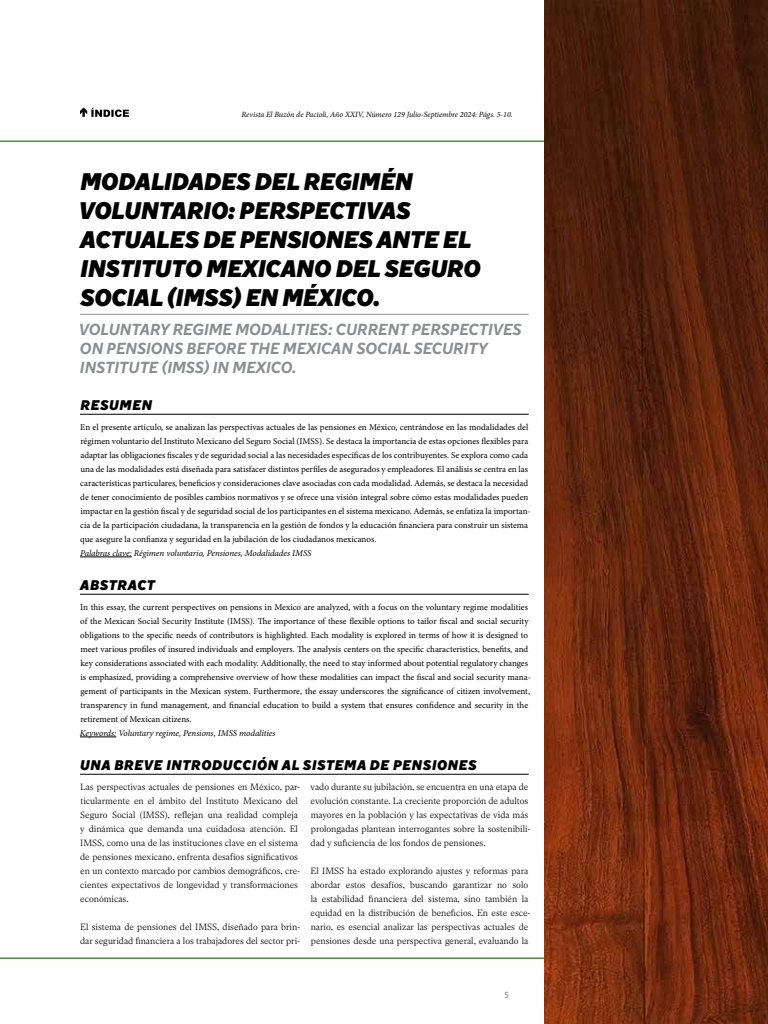
<style>
.page{position:relative;width:768px;height:1024px;background:#fff}
.page>*{position:absolute;margin:0;border:0;box-sizing:border-box;transform-origin:0 0}
.t1{font:italic 900 24px/28.8px "Independent Sans";color:#000}
.t2{font:italic 500 16px/19.2px "Independent Sans";color:#8b8e90}
.t3{font:italic 900 14px "Independent Sans";letter-spacing:.05em;color:#000}
.t4{font:9px/14px "Minion Pro";color:#000}
.t5{font:300 9px/14px "Independent Text";color:#000}
.t6{font:italic 9px "Minion Pro";letter-spacing:-.01em;color:#000}
.t7{font:900 9px "Homizio";color:#8b8e90}
.t8{font:italic 8px "Minion Pro";letter-spacing:-.005em;color:#000}
</style>
<div class="page">
<svg style="left:80px;top:107px;width:49px;height:10px"></svg>
<hr style="left:0;top:141px;width:768px;height:1px;background:#49873f">
<hr style="left:0;top:958px;width:768px;height:1px;background:#49873f">
<img style="left:544px;top:0;width:224px;height:1024px">
<hr style="left:80px;top:314px;width:449px;height:1px;background:#8b8e90">
<hr style="left:80px;top:414px;width:449px;height:1px;background:#000">
<hr style="left:80px;top:557px;width:52px;height:1px;background:#000">
<hr style="left:80px;top:594px;width:449px;height:1px;background:#000">
<hr style="left:80px;top:737px;width:36px;height:1px;background:#000">
<hr style="left:80px;top:774px;width:449px;height:1px;background:#000">
<p class="t8" style="left:242px;top:109px;width:273px">Revista El Buzón de Pacioli, Año XXIV, Número 129 Julio-Septiembre 2024: Págs. 5-10.</p>
<h1 class="t1" style="left:79px;top:168px;width:403px">MODALIDADES DEL REGIMÉN<br>VOLUNTARIO: PERSPECTIVAS<br>ACTUALES DE PENSIONES ANTE EL<br>INSTITUTO MEXICANO DEL SEGURO<br>SOCIAL (IMSS) EN MÉXICO.</h1>
<h2 class="t2" style="left:79px;top:320px;width:444px">VOLUNTARY REGIME MODALITIES: CURRENT PERSPECTIVES<br>ON PENSIONS BEFORE THE MEXICAN SOCIAL SECURITY<br>INSTITUTE (IMSS) IN MEXICO.</h2>
<h3 class="t3" style="left:80px;top:396px;width:73px">RESUMEN</h3>
<p class="t4" style="left:80px;top:420px;width:452px">En el presente artículo, se analizan las perspectivas actuales de las pensiones en México, centrándose en las modalidades del régimen voluntario del Instituto Mexicano del Seguro Social (IMSS). Se destaca la importancia de estas opciones flexibles para adaptar las obligaciones fiscales y de seguridad social a las necesidades específicas de los contribuyentes. Se explora como cada una de las modalidades está diseñada para satisfacer distintos perfiles de asegurados y empleadores. El análisis se centra en las características particulares, beneficios y consideraciones clave asociadas con cada modalidad. Además, se destaca la necesidad de tener conocimiento de posibles cambios normativos y se ofrece una visión integral sobre cómo estas modalidades pueden impactar en la gestión fiscal y de seguridad social de los participantes en el sistema mexicano. Además, se enfatiza la importan&shy;cia de la participación ciudadana, la transparencia en la gestión de fondos y la educación financiera para construir un sistema que asegure la confianza y seguridad en la jubilación de los ciudadanos mexicanos.</p>
<p class="t6" style="left:80px;top:547px;width:233px">Palabras clave: Régimen voluntario, Pensiones, Modalidades IMSS</p>
<h3 class="t3" style="left:80px;top:576px;width:76px">ABSTRACT</h3>
<p class="t4" style="left:80px;top:600px;width:452px">In this essay, the current perspectives on pensions in Mexico are analyzed, with a focus on the voluntary regime modalities of the Mexican Social Security Institute (IMSS). The importance of these flexible options to tailor fiscal and social security obligations to the specific needs of contributors is highlighted. Each modality is explored in terms of how it is designed to meet various profiles of insured individuals and employers. The analysis centers on the specific characteristics, benefits, and key considerations associated with each modality. Additionally, the need to stay informed about potential regulatory changes is emphasized, providing a comprehensive overview of how these modalities can impact the fiscal and social security mana&shy;gement of participants in the Mexican system. Furthermore, the essay underscores the significance of citizen involvement, transparency in fund management, and financial education to build a system that ensures confidence and security in the retirement of Mexican citizens.</p>
<p class="t6" style="left:80px;top:727px;width:197px">Keywords: Voluntary regime, Pensions, IMSS modalities</p>
<h3 class="t3" style="left:80px;top:756px;width:398px">UNA BREVE INTRODUCCIÓN AL SISTEMA DE PENSIONES</h3>
<p class="t5" style="left:80px;top:780px;width:222px">Las perspectivas actuales de pensiones en México, par&shy;ticularmente en el ámbito del Instituto Mexicano del Seguro Social (IMSS), reflejan una realidad compleja y dinámica que demanda una cuidadosa atención. El IMSS, como una de las instituciones clave en el sistema de pensiones mexicano, enfrenta desafíos significativos en un contexto marcado por cambios demográficos, cre&shy;cientes expectativos de longevidad y transformaciones económicas.</p>
<p class="t5" style="left:80px;top:920px;width:222px">El sistema de pensiones del IMSS, diseñado para brin&shy;dar seguridad financiera a los trabajadores del sector pri-</p>
<p class="t5" style="left:311px;top:780px;width:222px">vado durante su jubilación, se encuentra en una etapa de evolución constante. La creciente proporción de adultos mayores en la población y las expectativas de vida más prolongadas plantean interrogantes sobre la sostenibili&shy;dad y suficiencia de los fondos de pensiones.</p>
<p class="t5" style="left:311px;top:864px;width:222px">El IMSS ha estado explorando ajustes y reformas para abordar estos desafíos, buscando garantizar no solo la estabilidad financiera del sistema, sino también la equidad en la distribución de beneficios. En este esce&shy;nario, es esencial analizar las perspectivas actuales de pensiones desde una perspectiva general, evaluando la</p>
<p class="t7" style="left:505px;top:990px;width:5px">5</p>
</div>
